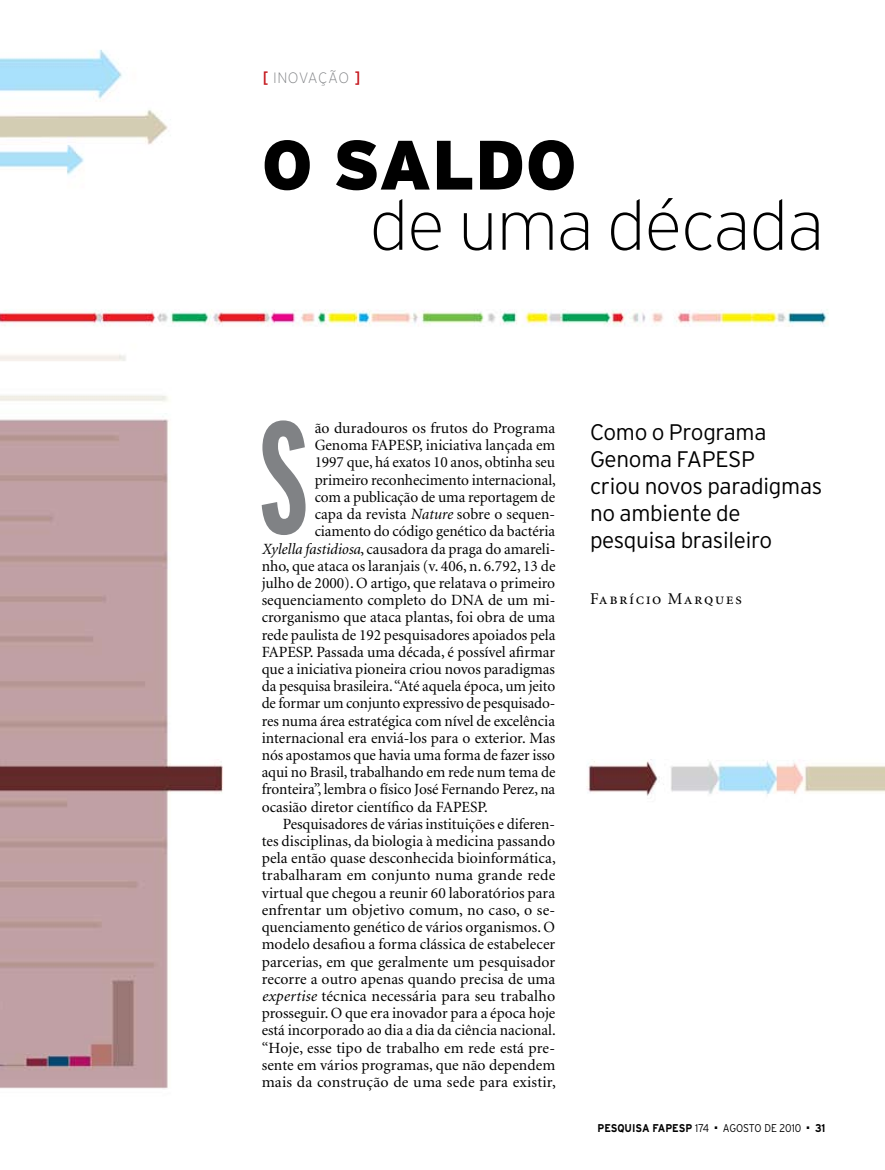
<style>
.page{position:relative;width:885px;height:1170px;background:#fff}
.page>*{position:absolute;margin:0;border:0;box-sizing:border-box;transform-origin:0 0}
.t1{font:700 extra-condensed 158.7px "Interstate";color:#808285;scale:.91 1}
.t2{font:200 69.6px "Interstate";letter-spacing:-.015em;color:#000}
.t3{font:900 69.6px "Interstate";letter-spacing:.005em;color:#000}
.t4{font:300 22.5px/27px "Interstate";letter-spacing:-.015em;color:#000}
.t5{font:16.5px "Minion Regular SC";letter-spacing:.09em;color:#000}
.t6{font:15.6px "Minion";color:#000}
.t7{font:200 15px "Interstate";letter-spacing:.035em;color:#808285}
.t8{font:700 11.25px "Interstate";color:#000;scale:.9 1}
.t9{font:300 11.25px "Interstate";color:#000;scale:.9 1}
.s1{font-weight:400;font-size:16.5px;color:#c4161c}
.s2{font-style:italic}
.s3{font-weight:300}
</style>
<div class="page">
<img style="left:0;top:50px;width:884px;height:1039px">
<p class="t7" style="left:262px;top:69px;width:100px"><span class="s1">[</span> Inovação <span class="s1">]</span></p>
<h2 class="t3" style="left:262px;top:125px;width:305px">O SALDO</h2>
<h2 class="t2" style="left:370px;top:187px;width:456px">de uma década</h2>
<h1 class="t1" style="left:258px;top:390px;width:57px">S</h1>
<p class="t6" style="left:314px;top:420px;width:242px">ão duradouros os frutos do Programa</p>
<p class="t6" style="left:314px;top:437px;width:242px">Genoma FAPESP, iniciativa lançada em</p>
<p class="t6" style="left:314px;top:455px;width:242px">1997 que, há exatos 10 anos, obtinha seu</p>
<p class="t6" style="left:314px;top:472px;width:243px">primeiro reconhecimento internacional,</p>
<p class="t6" style="left:314px;top:489px;width:242px">com a publicação de uma reportagem de</p>
<p class="t6" style="left:314px;top:506px;width:242px">capa da revista <span class="s2">Nature</span> sobre o sequen-</p>
<p class="t6" style="left:314px;top:523px;width:242px">ciamento do código genético da bactéria</p>
<p class="t6" style="left:262px;top:541px;width:295px"><span class="s2">Xylella fastidiosa</span>, causadora da praga do amareli-</p>
<p class="t6" style="left:262px;top:558px;width:295px">nho, que ataca os laranjais (v. 406, n. 6.792, 13 de</p>
<p class="t6" style="left:262px;top:575px;width:295px">julho de 2000). O artigo, que relatava o primeiro</p>
<p class="t6" style="left:262px;top:592px;width:295px">sequenciamento completo do DNA de um mi-</p>
<p class="t6" style="left:262px;top:609px;width:295px">crorganismo que ataca plantas, foi obra de uma</p>
<p class="t6" style="left:262px;top:627px;width:295px">rede paulista de 192 pesquisadores apoiados pela</p>
<p class="t6" style="left:262px;top:644px;width:295px">FAPESP. Passada uma década, é possível afirmar</p>
<p class="t6" style="left:262px;top:661px;width:295px">que a iniciativa pioneira criou novos paradigmas</p>
<p class="t6" style="left:262px;top:678px;width:295px">da pesquisa brasileira. “Até aquela época, um jeito</p>
<p class="t6" style="left:262px;top:695px;width:295px">de formar um conjunto expressivo de pesquisado-</p>
<p class="t6" style="left:262px;top:713px;width:295px">res numa área estratégica com nível de excelência</p>
<p class="t6" style="left:262px;top:730px;width:295px">internacional era enviá-los para o exterior. Mas</p>
<p class="t6" style="left:262px;top:747px;width:295px">nós apostamos que havia uma forma de fazer isso</p>
<p class="t6" style="left:262px;top:764px;width:295px">aqui no Brasil, trabalhando em rede num tema de</p>
<p class="t6" style="left:262px;top:781px;width:295px">fronteira”, lembra o físico José Fernando Perez, na</p>
<p class="t6" style="left:262px;top:799px;width:227px">ocasião diretor científico da FAPESP.</p>
<p class="t6" style="left:283px;top:816px;width:273px">Pesquisadores de várias instituições e diferen-</p>
<p class="t6" style="left:262px;top:833px;width:295px">tes disciplinas, da biologia à medicina passando</p>
<p class="t6" style="left:262px;top:850px;width:295px">pela então quase desconhecida bioinformática,</p>
<p class="t6" style="left:262px;top:867px;width:295px">trabalharam em conjunto numa grande rede</p>
<p class="t6" style="left:262px;top:884px;width:295px">virtual que chegou a reunir 60 laboratórios para</p>
<p class="t6" style="left:262px;top:902px;width:295px">enfrentar um objetivo comum, no caso, o se-</p>
<p class="t6" style="left:262px;top:919px;width:295px">quenciamento genético de vários organismos. O</p>
<p class="t6" style="left:262px;top:936px;width:295px">modelo desafiou a forma clássica de estabelecer</p>
<p class="t6" style="left:262px;top:953px;width:295px">parcerias, em que geralmente um pesquisador</p>
<p class="t6" style="left:262px;top:970px;width:295px">recorre a outro apenas quando precisa de uma</p>
<p class="t6" style="left:262px;top:988px;width:295px"><span class="s2">expertise</span> técnica necessária para seu trabalho</p>
<p class="t6" style="left:262px;top:1005px;width:295px">prosseguir. O que era inovador para a época hoje</p>
<p class="t6" style="left:262px;top:1022px;width:295px">está incorporado ao dia a dia da ciência nacional.</p>
<p class="t6" style="left:262px;top:1039px;width:295px">“Hoje, esse tipo de trabalho em rede está pre-</p>
<p class="t6" style="left:262px;top:1056px;width:295px">sente em vários programas, que não dependem</p>
<p class="t6" style="left:262px;top:1074px;width:295px">mais da construção de uma sede para existir,</p>
<h3 class="t4" style="left:590px;top:418px;width:234px">Como o Programa<br>Genoma FAPESP<br>criou novos paradigmas no ambiente de pesquisa brasileiro</h3>
<p class="t5" style="left:590px;top:590px;width:154px">Fabrício Marques</p>
<p class="t8" style="left:597px;top:1121px;width:125px">PESQUISA FAPESP <span class="s3">174</span></p>
<p class="t9" style="left:714px;top:1121px;width:97px">■ agosto DE 2010</p>
<p class="t8" style="left:806px;top:1121px;width:22px">■ 31</p>
</div>
